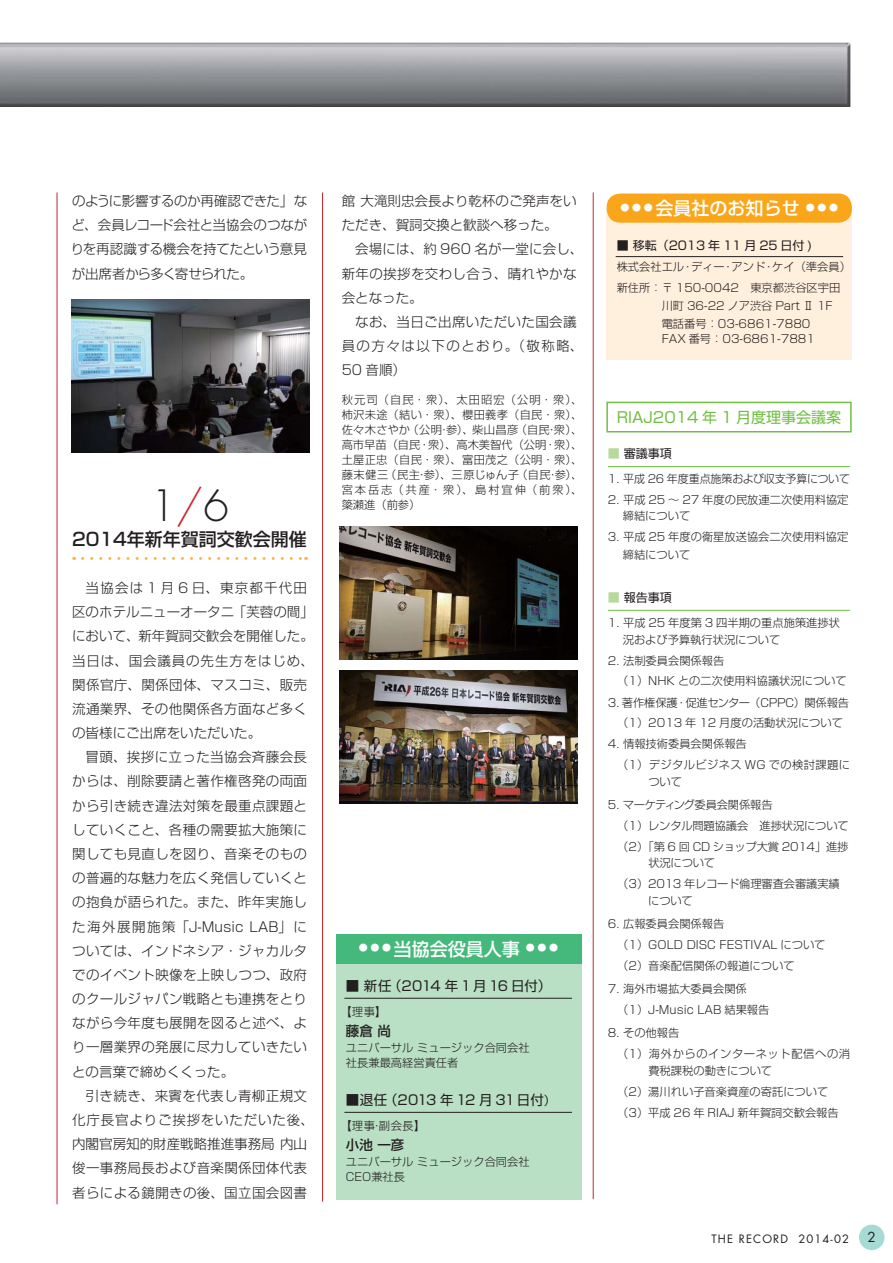
<style>
.page{position:relative;width:893px;height:1263px;background:#fff}
.page>*{position:absolute;margin:0;border:0;box-sizing:border-box;transform-origin:0 0}
.t1{font:300 42px "Futura";color:#231f20}
.t2{font:18px "Shin Go Pr 6 Medium 90 pv RKSJ H";color:#fff}
.t3{font:18px "Shin Go Pr 6 Medium 90 pv RKSJ H";color:#231f20}
.t4{font:15px "Shin Go Pr 6 Regular 90 pv RKSJ H";color:#72bf44}
.t5{font:13.5px/24.2px "Shin Go Pr 6 Light 90 pv RKSJ H";letter-spacing:.025em;color:#231f20}
.t6{font:13.5px/24.2px "Shin Go Pr 6 Light 90 pv RKSJ H";color:#231f20}
.t7{font:13.5px "Shin Go Pr 6 Regular 90 pv RKSJ H";letter-spacing:-.035em;color:#231f20}
.t8{font:13.5px "Shin Go Pr 6 Regular 90 pv RKSJ H";color:#231f20}
.t9{font:13.5px "Shin Go Pr 6 Medium 90 pv RKSJ H";color:#231f20}
.t10{font:13.5px "Futura";color:#231f20}
.t11{font:12px "Shin Go Pr 6 Regular 90 pv RKSJ H";color:#231f20}
.t12{font:11.25px/21px "Shin Go Pr 6 Light 90 pv RKSJ H";color:#231f20}
.t13{font:11.25px/21px "Shin Go Pr 6 Light 90 pv RKSJ H";letter-spacing:.04em;color:#231f20}
.t14{font:11.25px/21px "Shin Go Pr 6 Light 90 pv RKSJ H";letter-spacing:.055em;color:#231f20}
.t15{font:11.25px "Futura";letter-spacing:.1em;color:#231f20}
.s1{color:#cd242b}
.s2{font-size:12px}
.s3{color:#b7da9b}
</style>
<div class="page">
<div style="left:859px;top:1225px;width:25px;height:25px;background:#a6dad4;border-radius:50%"></div>
<svg style="left:83px;top:557px;width:224px;height:3px"></svg>
<hr style="left:322px;top:192px;width:1px;height:1010px;background:#cd242b">
<hr style="left:593px;top:192px;width:1px;height:1007px;background:#cd242b">
<hr style="left:57px;top:192px;width:1px;height:1012px;background:#cd242b">
<img style="left:0;top:43px;width:850px;height:64px">
<hr style="left:608px;top:466px;width:242px;height:1px;background:#72bf44">
<hr style="left:608px;top:610px;width:242px;height:1px;background:#72bf44">
<div style="left:606px;top:402px;width:245px;height:31px;border:2px solid #72bf44"></div>
<img style="left:339px;top:670px;width:238px;height:134px">
<img style="left:339px;top:527px;width:238px;height:132px">
<img style="left:71px;top:299px;width:238px;height:154px">
<div style="left:607px;top:209px;width:245px;height:151px;background:#ffefdd"></div>
<div style="left:607px;top:194px;width:245px;height:29px;background:#faa61a;border-radius:14px"></div>
<hr style="left:616px;top:256px;width:227px;height:1px;background:#231f20">
<div style="left:336px;top:941px;width:245px;height:258px;background:#b9dfc4"></div>
<div style="left:336px;top:934px;width:245px;height:29px;background:#44b97b"></div>
<hr style="left:344px;top:998px;width:228px;height:1px;background:#231f20">
<hr style="left:344px;top:1112px;width:228px;height:1px;background:#231f20">
<p class="t5" style="left:71px;top:191px;width:238px;text-align:justify">のように影響するのか再確認できた」など、会員レコード会社と当協会のつながりを再認識する機会を持てたという意見が出席者から多く寄せられた。</p>
<h1 class="t1" style="left:150px;top:486px;width:80px">1<span class="s1">/</span>6</h1>
<h2 class="t3" style="left:72px;top:533px;width:236px">2014年新年賀詞交歓会開催</h2>
<p class="t5" style="left:72px;top:578px;width:243px;text-indent:14px">当協会は 1 月 6 日、東京都千代田区のホテルニューオータニ「芙蓉の間」において、新年賀詞交歓会を開催した。当日は、国会議員の先生方をはじめ、関係官庁、関係団体、マスコミ、販売流通業界、その他関係各方面など多くの皆様にご出席をいただいた。</p>
<p class="t5" style="left:72px;top:747px;width:236px;text-align:justify;text-indent:14px">冒頭、挨拶に立った当協会斉藤会長からは、削除要請と著作権啓発の両面から引き続き違法対策を最重点課題としていくこと、各種の需要拡大施策に関しても見直しを図り、音楽そのものの普遍的な魅力を広く発信していくとの抱負が語られた。また、昨年実施した海外展開施策「J-Music LAB」については、インドネシア・ジャカルタでのイベント映像を上映しつつ、政府のクールジャパン戦略とも連携をとりながら今年度も展開を図ると述べ、より一層業界の発展に尽力していきたいとの言葉で締めくくった。</p>
<p class="t5" style="left:72px;top:1085px;width:243px;text-align:center">引き続き、来賓を代表し青柳正規文<br>化庁長官よりご挨拶をいただいた後、内閣官房知的財産戦略推進事務局 内山俊一事務局長および音楽関係団体代表者らによる鏡開きの後、国立国会図書</p>
<p class="t6" style="left:342px;top:191px;width:236px">館 大滝則忠会長より乾杯のご発声をいただき、賀詞交換と歓談へ移った。</p>
<p class="t5" style="left:342px;top:239px;width:243px;text-indent:14px">会場には、約 960 名が一堂に会し、新年の挨拶を交わし合う、晴れやかな会となった。</p>
<p class="t5" style="left:342px;top:312px;width:243px;text-indent:14px">なお、当日ご出席いただいた国会議員の方々は以下のとおり。（敬称略、<br>50 音順）</p>
<p class="t12" style="left:342px;top:393px;width:242px;line-height:15px;text-align:justify">秋元司（自民・衆）、太田昭宏（公明・衆）、柿沢未途（結い・衆）、櫻田義孝（自民・衆）、佐々木さやか（公明・参）、柴山昌彦（自民・衆）、高市早苗（自民・衆）、高木美智代（公明・衆）、土屋正忠（自民・衆）、富田茂之（公明・衆）、藤末健三（民主・参）、三原じゅん子（自民・参）、宮本岳志（共産・衆）、島村宜伸（前衆）、簗瀬進（前参）</p>
<h2 class="t2" style="left:359px;top:942px;width:201px"><sup>●</sup> <sup>●</sup> <sup>●</sup> 当協会役員人事 <sup>●</sup> <sup>●</sup> <sup>●</sup></h2>
<p class="t8" style="left:346px;top:981px;width:207px">■ 新任（2014 年 1月16 日付）</p>
<p class="t12" style="left:340px;top:1003px;width:48px">【理事】</p>
<p class="t9" style="left:346px;top:1026px;width:46px">藤倉 尚</p>
<p class="t12" style="left:346px;top:1042px;width:185px;line-height:15px">ユニバーサル ミュージック合同会社社長兼最高経営責任者</p>
<p class="t7" style="left:346px;top:1095px;width:211px">■退任（2013 年 12 月 31日付<span class="s2">）</span></p>
<p class="t12" style="left:340px;top:1117px;width:87px">【理事・副会長】</p>
<p class="t9" style="left:346px;top:1140px;width:60px">小池 一彦</p>
<p class="t12" style="left:346px;top:1156px;width:185px;line-height:15px">ユニバーサル ミュージック合同会社<br>CEO兼社長</p>
<h2 class="t2" style="left:620px;top:202px;width:219px"><sup>●</sup> <sup>●</sup> <sup>●</sup> 会員社のお知らせ <sup>●</sup> <sup>●</sup> <sup>●</sup></h2>
<p class="t11" style="left:617px;top:241px;width:197px">■ 移転（2013 年 11 月 25 日付 )</p>
<p class="t12" style="left:617px;top:258px;width:236px">株式会社エル・ディー・アンド・ケイ（準会員）新住所：〒 150-0042　東京都渋谷区宇田</p>
<p class="t12" style="left:662px;top:299px;width:172px;line-height:18px">川町 36-22 ノア渋谷 Part Ⅱ 1F電話番号：03-6861-7880</p>
<p class="t12" style="left:662px;top:330px;width:155px">FAX 番号：03-6861-7881</p>
<h3 class="t4" style="left:617px;top:412px;width:226px">RIAJ2014 年 1 月度理事会議案</h3>
<p class="t11" style="left:608px;top:449px;width:65px"><span class="s3">■</span> 審議事項</p>
<p class="t12" style="left:608px;top:470px;width:244px">1. 平成 26 年度重点施策および収支予算について</p>
<p class="t12" style="left:623px;top:493px;width:227px;line-height:16.5px;text-indent:-15px">2. 平成 25 ～ 27 年度の民放連二次使用料協定締結について</p>
<p class="t12" style="left:623px;top:530px;width:227px;line-height:18px;text-indent:-15px">3. 平成 25 年度の衛星放送協会二次使用料協定締結について</p>
<p class="t11" style="left:608px;top:593px;width:65px"><span class="s3">■</span> 報告事項</p>
<p class="t12" style="left:623px;top:615px;width:219px;line-height:17.1px;text-indent:-15px">1. 平成 25 年度第 3 四半期の重点施策進捗状況および予算執行状況について</p>
<p class="t12" style="left:617px;top:652px;width:231px;line-height:20.4px;text-indent:-9px">2. 法制委員会関係報告<br>（1）NHK との二次使用料協議状況について</p>
<p class="t12" style="left:608px;top:694px;width:243px;line-height:20.4px;text-align:center">3. 著作権保護・促進センター（CPPC）関係報告（1）2013 年 12 月度の活動状況について</p>
<p class="t13" style="left:617px;top:735px;width:234px;text-indent:-9px">4. 情報技術委員会関係報告<br>（1）デジタルビジネス WG での検討課題に</p>
<p class="t12" style="left:648px;top:773px;width:35px">ついて</p>
<p class="t12" style="left:617px;top:796px;width:233px;text-indent:-9px">5. マーケティング委員会関係報告<br>（1）レンタル問題協議会　進捗状況について（2）「第 6 回 CD ショップ大賞 2014」進捗</p>
<p class="t12" style="left:617px;top:854px;width:224px;text-indent:31px">状況について<br>（3）2013 年レコード倫理審査会審議実績</p>
<p class="t12" style="left:648px;top:892px;width:46px">について</p>
<p class="t12" style="left:617px;top:915px;width:210px;text-indent:-9px">6. 広報委員会関係報告<br>（1）GOLD DISC FESTIVAL について（2）音楽配信関係の報道について</p>
<p class="t12" style="left:617px;top:980px;width:154px;text-indent:-9px">7. 海外市場拡大委員会関係<br>（1）J-Music LAB 結果報告</p>
<p class="t14" style="left:617px;top:1024px;width:234px;text-indent:-9px">8. その他報告<br>（1）海外からのインターネット配信への消</p>
<p class="t12" style="left:617px;top:1062px;width:223px;text-indent:31px">費税課税の動きについて<br>（2）湯川れい子音楽資産の寄託について（3）平成 26 年 RIAJ 新年賀詞交歓会報告</p>
<p class="t15" style="left:711px;top:1234px;width:139px">THE RECORD 2014-02</p>
<p class="t10" style="left:867px;top:1231px;width:10px">2</p>
</div>
